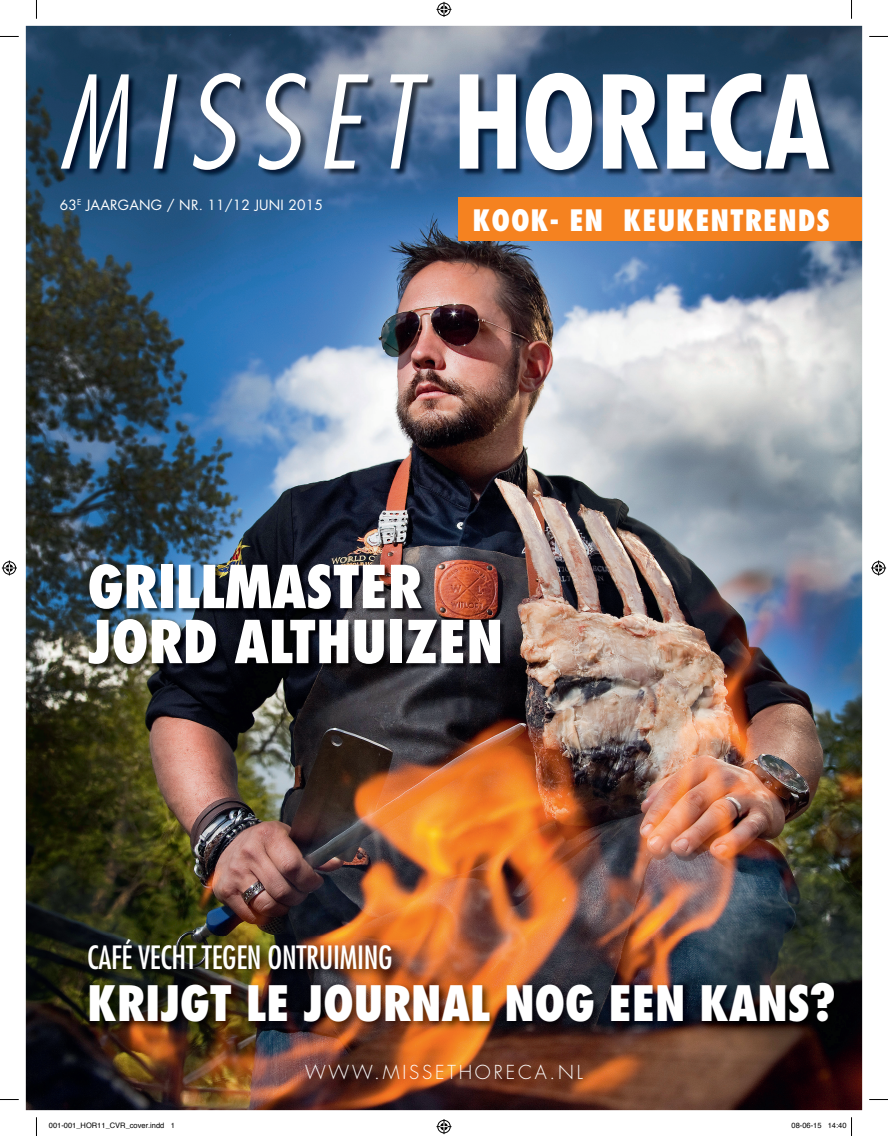
<style>
.page{position:relative;width:888px;height:1136px;background:#fff}
.page>*{position:absolute;margin:0;border:0;box-sizing:border-box;transform-origin:0 0}
.t1{font:italic 300 condensed 125px "Futura Std";letter-spacing:.135em;color:#fff}
.t2{font:800 condensed 57.5px/55px "Futura Std";letter-spacing:-.01em;color:#fff}
.t3{font:800 condensed 47.5px "Futura Std";letter-spacing:-.01em;color:#fff}
.t4{font:condensed 31.25px "Futura Std";letter-spacing:-.01em;color:#fff}
.t5{font:800 condensed 28.75px "Futura Std";letter-spacing:.03em;color:#fff}
.t6{font:300 18.75px "Futura Std";letter-spacing:.15em;color:#fff}
.t7{font:13.75px "Futura Std";letter-spacing:.015em;color:#fff}
.t8{font:7.5px "Helvetica";color:#000}
.s1{font-weight:700;font-style:normal}
</style>
<div class="page">
<img style="left:26px;top:26px;width:836px;height:1084px">
<img style="left:62px;top:74px;width:775px;height:104px">
<img style="left:90px;top:565px;width:416px;height:105px">
<img style="left:85px;top:936px;width:759px;height:96px">
<div style="left:458px;top:198px;width:404px;height:43px;background:#f58220"></div>
<svg style="left:0;top:36px;width:19px;height:1px"></svg>
<svg style="left:869px;top:36px;width:19px;height:1px"></svg>
<svg style="left:0;top:1099px;width:19px;height:1px"></svg>
<svg style="left:869px;top:1099px;width:19px;height:1px"></svg>
<svg style="left:36px;top:0;width:1px;height:19px"></svg>
<svg style="left:36px;top:1117px;width:1px;height:19px"></svg>
<svg style="left:851px;top:0;width:1px;height:19px"></svg>
<svg style="left:436px;top:2px;width:15px;height:15px"></svg>
<svg style="left:436px;top:1119px;width:15px;height:15px"></svg>
<svg style="left:2px;top:560px;width:15px;height:15px"></svg>
<svg style="left:871px;top:560px;width:15px;height:15px"></svg>
<svg style="left:851px;top:1117px;width:1px;height:19px"></svg>
<h1 class="t1" style="left:58px;top:48px;width:773px">MISSET <span class="s1">HORECA</span></h1>
<h3 class="t7" style="left:60px;top:196px;width:265px">63<sup>E</sup> JAARGANG / NR. 11/12 JUNI 2015</h3>
<h3 class="t5" style="left:472px;top:202px;width:359px">KOOK- EN KEUKEN TRENDS</h3>
<h2 class="t2" style="left:87px;top:559px;width:418px">GRILLMASTER<br>JORD ALTHUIZEN</h2>
<h3 class="t4" style="left:87px;top:939px;width:307px">CAFÉ VECHT TEGEN ONTRUIMING</h3>
<h3 class="t3" style="left:87px;top:973px;width:750px">KRIJGT LE JOURNAL NOG EEN KANS?</h3>
<h3 class="t6" style="left:305px;top:1060px;width:279px">WWW.MISSETHORECA.NL</h3>
<p class="t8" style="left:49px;top:1120px;width:127px">001-001_HOR11_CVR_cover.indd 1</p>
<p class="t8" style="left:791px;top:1120px;width:57px">08-06-15 14:40</p>
</div>
